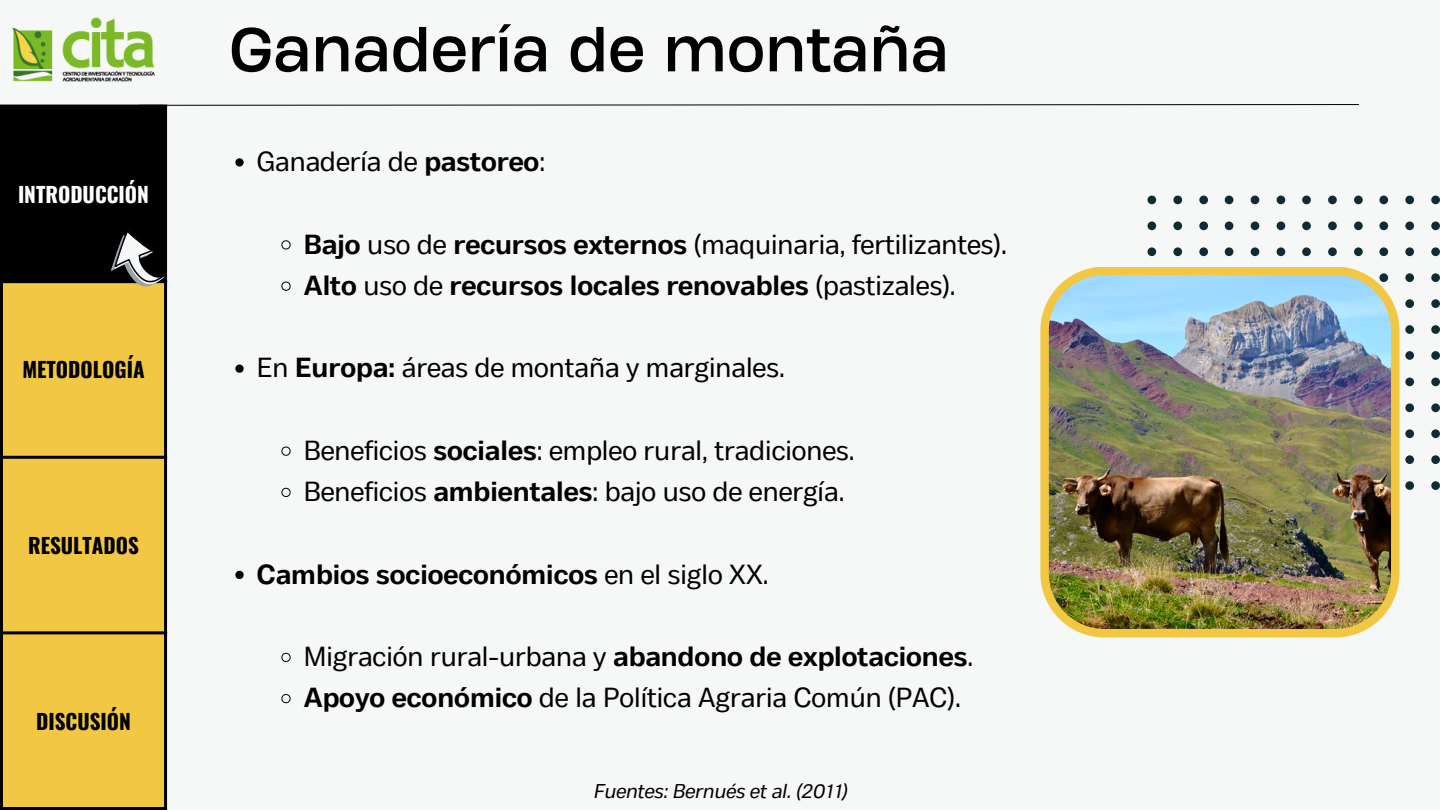
<style>
.page{position:relative;width:1440px;height:810px;background:#f6f7f7}
.page>*{position:absolute;margin:0;border:0;box-sizing:border-box;transform-origin:0 0}
.t1{font:58px "Heading Now 74";color:#000}
.t2{font:27.6px "Body Text";color:#000}
.t3{font:700 27.6px "Body Text";color:#000}
.t4{font:700 21px "Oswald";color:#000}
.t5{font:700 21px "Oswald";color:#fff}
.t6{font:italic 20px "Body Text";color:#000}
.s1{font-weight:700}
.s2{font-weight:400}
</style>
<div class="page">
<svg style="left:201px;top:104px;width:1158px;height:2px;background:#797a7a"></svg>
<img style="left:0;top:17px;width:201px;height:150px">
<svg style="left:1147px;top:196px;width:293px;height:294px"></svg>
<img style="left:1040px;top:267px;width:359px;height:370px">
<svg style="left:235px;top:158px;width:9px;height:9px"></svg>
<svg style="left:281px;top:240px;width:10px;height:10px"></svg>
<svg style="left:281px;top:281px;width:10px;height:10px"></svg>
<svg style="left:235px;top:365px;width:9px;height:8px"></svg>
<svg style="left:281px;top:446px;width:10px;height:10px"></svg>
<svg style="left:281px;top:487px;width:10px;height:10px"></svg>
<svg style="left:235px;top:571px;width:9px;height:8px"></svg>
<svg style="left:281px;top:652px;width:10px;height:10px"></svg>
<svg style="left:281px;top:694px;width:10px;height:10px"></svg>
<div style="left:1px;top:106px;width:165px;height:176px;background:#000"></div>
<div style="left:3px;top:283px;width:161px;height:524px;background:#f2c744"></div>
<hr style="left:0;top:108px;width:3px;height:699px;background:#000">
<hr style="left:164px;top:108px;width:3px;height:699px;background:#000">
<hr style="left:0;top:105px;width:167px;height:3px;background:#000">
<hr style="left:0;top:280px;width:167px;height:3px;background:#000">
<hr style="left:0;top:456px;width:167px;height:3px;background:#000">
<hr style="left:0;top:631px;width:167px;height:3px;background:#000">
<hr style="left:0;top:807px;width:167px;height:3px;background:#000">
<svg style="left:111px;top:230px;width:56px;height:57px"></svg>
<p class="t5" style="left:18px;top:178px;width:133px">INTRODUCCIÓN</p>
<p class="t4" style="left:22px;top:353px;width:124px">METODOLOGÍA</p>
<p class="t4" style="left:28px;top:529px;width:112px">RESULTADOS</p>
<p class="t4" style="left:36px;top:705px;width:96px">DISCUSIÓN</p>
<p class="t1" style="left:229px;top:10px;width:721px">Ganadería de montaña</p>
<p class="t2" style="left:257px;top:145px;width:290px">Ganadería de <span class="s1">pastoreo</span>:</p>
<p class="t2" style="left:304px;top:228px;width:705px"><span class="s1">Bajo</span> uso de <span class="s1">recursos externos</span> (maquinaria, fertilizantes).</p>
<p class="t3" style="left:304px;top:269px;width:653px">Alto <span class="s2">uso de</span> recursos locales renovables <span class="s2">(pastizales).</span></p>
<p class="t2" style="left:257px;top:352px;width:530px">En <span class="s1">Europa:</span> áreas de montaña y marginales.</p>
<p class="t2" style="left:304px;top:434px;width:552px">Beneficios <span class="s1">sociales</span>: empleo rural, tradiciones.</p>
<p class="t2" style="left:304px;top:475px;width:542px">Beneficios <span class="s1">ambientales</span>: bajo uso de energía.</p>
<p class="t3" style="left:257px;top:558px;width:513px">Cambios socioeconómicos <span class="s2">en el siglo XX.</span></p>
<p class="t2" style="left:304px;top:640px;width:671px">Migración rural-urbana y <span class="s1">abandono de explotaciones</span>.</p>
<p class="t2" style="left:304px;top:682px;width:659px"><span class="s1">Apoyo económico</span> de la Política Agraria Común (PAC).</p>
<p class="t6" style="left:593px;top:779px;width:255px">Fuentes: Bernués et al. (2011)</p>
</div>
